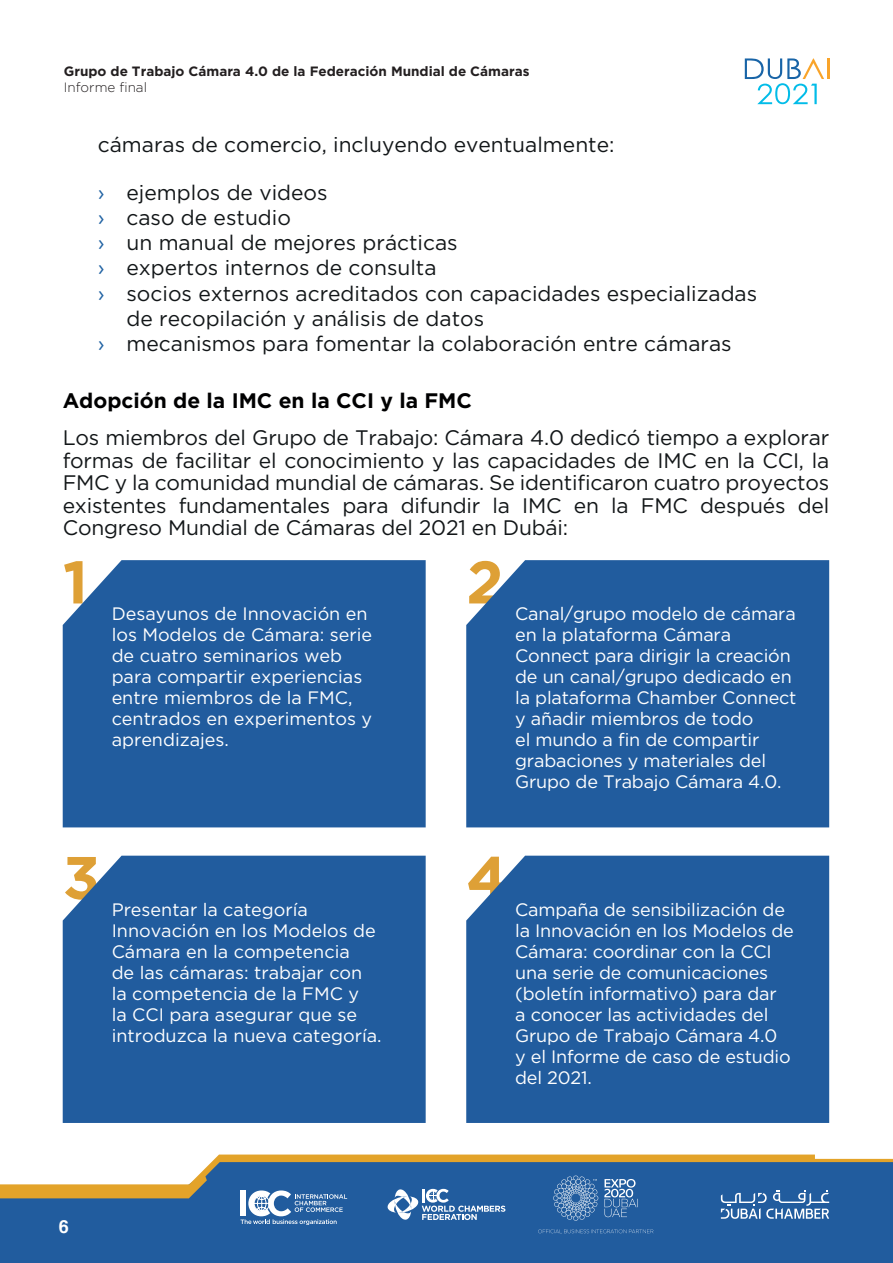
<style>
.page{position:relative;width:893px;height:1263px;background:#fff}
.page>*{position:absolute;margin:0;border:0;box-sizing:border-box;transform-origin:0 0}
.t1{font:700 60px "Gotham Pro";color:#dea036}
.t2{font:21px/22.5px "Gotham Pro";color:#121618}
.t3{font:700 21px "Gotham Pro";color:#000001}
.t4{font:21px "Gotham Pro";color:#2163a3}
.t5{font:18px/21px "Gotham Pro";letter-spacing:-.01em;color:#fff}
.t6{font:700 18px "Helvetica";color:#fff}
.t7{font:700 13.5px "Gotham Pro";color:#231f20}
.t8{font:300 13.5px "Gotham Pro";color:#231f20}
</style>
<div class="page">
<div style="left:63px;top:560px;width:363px;height:267px;background:#215c9e"></div>
<div style="left:63px;top:856px;width:363px;height:267px;background:#215c9e"></div>
<div style="left:466px;top:560px;width:363px;height:267px;background:#215c9e"></div>
<div style="left:466px;top:856px;width:363px;height:267px;background:#215c9e"></div>
<div style="left:0;top:1233px;width:893px;height:30px;background:#215c9e"></div>
<svg style="left:0;top:1154px;width:893px;height:79px;background:#577c9f"></svg>
<hr style="left:827px;top:58px;width:2px;height:21px;background:#f9a42a">
<svg style="left:745px;top:58px;width:79px;height:46px"></svg>
<p class="t7" style="left:64px;top:63px;width:467px">Grupo de Trabajo Cámara 4.0 de la Federación Mundial de Cámaras</p>
<p class="t8" style="left:64px;top:80px;width:85px">Informe final</p>
<p class="t2" style="left:98px;top:134px;width:518px">cámaras de comercio, incluyendo eventualmente:</p>
<p class="t2" style="left:126px;top:181px;width:203px">ejemplos de videos</p>
<p class="t2" style="left:126px;top:206px;width:166px">caso de estudio</p>
<p class="t2" style="left:126px;top:231px;width:333px">un manual de mejores prácticas</p>
<p class="t2" style="left:126px;top:257px;width:312px">expertos internos de consulta</p>
<p class="t2" style="left:126px;top:280px;width:632px;line-height:25.2px">socios externos acreditados con capacidades especializadas de recopilación y análisis de datos</p>
<p class="t2" style="left:126px;top:332px;width:607px">mecanismos para fomentar la colaboración entre cámaras</p>
<p class="t4" style="left:98px;top:181px;width:8px">›</p>
<p class="t4" style="left:98px;top:206px;width:8px">›</p>
<p class="t4" style="left:98px;top:231px;width:8px">›</p>
<p class="t4" style="left:98px;top:256px;width:8px">›</p>
<p class="t4" style="left:98px;top:281px;width:8px">›</p>
<p class="t4" style="left:98px;top:332px;width:8px">›</p>
<p class="t3" style="left:63px;top:389px;width:411px">Adopción de la IMC en la CCI y la FMC</p>
<p class="t2" style="left:63px;top:426px;width:768px;text-align:justify">Los miembros del Grupo de Trabajo: Cámara 4.0 dedicó tiempo a explorar formas de facilitar el conocimiento y las capacidades de IMC en la CCI, la FMC y la comunidad mundial de cámaras. Se identificaron cuatro proyectos existentes fundamentales para difundir la IMC en la FMC después del Congreso Mundial de Cámaras del 2021 en Dubái:</p>
<p class="t1" style="left:63px;top:547px;width:27px">1</p>
<p class="t1" style="left:466px;top:547px;width:39px">2</p>
<p class="t5" style="left:112px;top:603px;width:262px">Desayunos de Innovación en los Modelos de Cámara: serie de cuatro seminarios web para compartir experiencias entre miembros de la FMC, centrados en experimentos y aprendizajes.</p>
<p class="t1" style="left:63px;top:843px;width:39px">3</p>
<p class="t5" style="left:112px;top:899px;width:272px">Presentar la categoría<br>Innovación en los Modelos de<br>Cámara en la competencia<br>de las cámaras: trabajar con la competencia de la FMC y<br>la CCI para asegurar que se introduzca la nueva categoría.</p>
<p class="t6" style="left:59px;top:1215px;width:12px">6</p>
<p class="t5" style="left:515px;top:603px;width:283px">Canal/grupo modelo de cámara en la plataforma Cámara<br>Connect para dirigir la creación de un canal/grupo dedicado en la plataforma Chamber Connect y añadir miembros de todo<br>el mundo a fin de compartir grabaciones y materiales del<br>Grupo de Trabajo Cámara 4.0.</p>
<p class="t1" style="left:466px;top:843px;width:43px">4</p>
<p class="t5" style="left:515px;top:899px;width:280px">Campaña de sensibilización de la Innovación en los Modelos de<br>Cámara: coordinar con la CCI una serie de comunicaciones (boletín informativo) para dar<br>a conocer las actividades del<br>Grupo de Trabajo Cámara 4.0<br>y el Informe de caso de estudio del 2021.</p>
</div>
